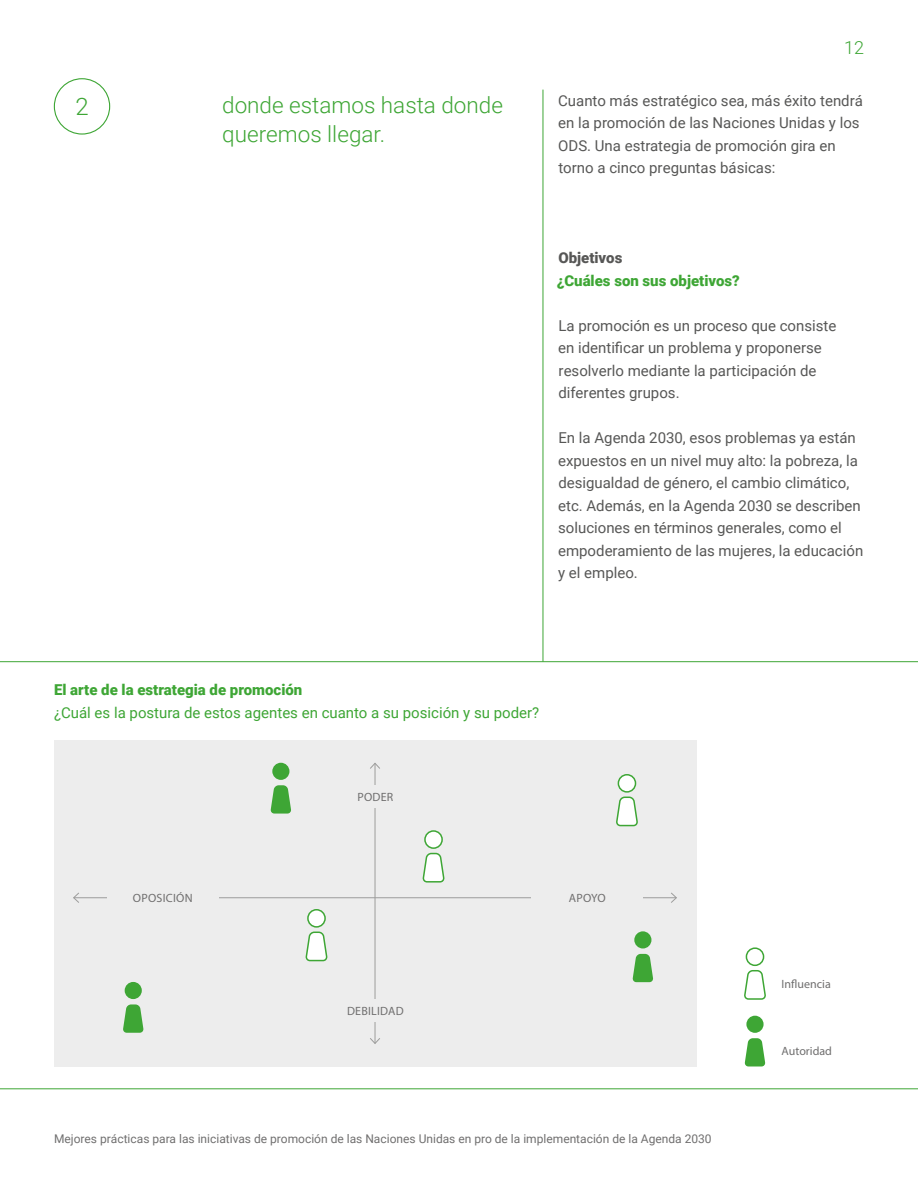
<style>
.page{position:relative;width:918px;height:1188px;background:#fff}
.page>*{position:absolute;margin:0;border:0;box-sizing:border-box;transform-origin:0 0}
.t1{font:300 24px "Roboto";color:#3ea635}
.t2{font:300 22.5px/28.5px "Roboto";color:#3ea635}
.t3{font:300 18px "Roboto";color:#3ea635}
.t4{font:15px/22.5px "Roboto";color:#575756}
.t5{font:15px "Roboto";color:#3ea635}
.t6{font:900 15px "Roboto";color:#3ea635}
.t7{font:900 15px "Roboto";color:#575756}
.t8{font:12px "Roboto";color:#706f6f}
.t9{font:12px "Myriad Pro";letter-spacing:.02em;color:#706f6f}
.t10{font:12px "Myriad Pro";color:#706f6f}
</style>
<div class="page">
<hr style="left:0;top:1089px;width:918px;height:1px;background:#3ea635">
<div style="left:54px;top:78px;width:56px;height:57px;border:1px solid #3ea635;border-radius:50%"></div>
<div style="left:54px;top:740px;width:642px;height:326px;background:#ededed"></div>
<hr style="left:74px;top:897px;width:602px;height:1px;background:#9d9d9c">
<svg style="left:73px;top:892px;width:7px;height:11px"></svg>
<svg style="left:670px;top:892px;width:7px;height:11px"></svg>
<hr style="left:375px;top:763px;width:1px;height:280px;background:#9d9d9c">
<svg style="left:370px;top:763px;width:10px;height:7px"></svg>
<svg style="left:370px;top:1037px;width:10px;height:7px"></svg>
<div style="left:107px;top:886px;width:111px;height:23px;background:#ededed"></div>
<div style="left:532px;top:886px;width:111px;height:23px;background:#ededed"></div>
<div style="left:265px;top:999px;width:221px;height:23px;background:#ededed"></div>
<div style="left:746px;top:1016px;width:18px;height:17px;background:#3ea635;border-radius:50%"></div>
<div style="left:634px;top:931px;width:17px;height:18px;background:#3ea635;border-radius:50%"></div>
<div style="left:272px;top:763px;width:17px;height:17px;background:#3ea635;border-radius:50%"></div>
<div style="left:125px;top:982px;width:17px;height:17px;background:#3ea635;border-radius:50%"></div>
<div style="left:746px;top:947px;width:18px;height:19px;border:2px solid #3ea635;border-radius:50%"></div>
<div style="left:308px;top:910px;width:17px;height:17px;background:#fff;border-radius:50%"></div>
<div style="left:307px;top:909px;width:19px;height:19px;border:2px solid #3ea635;border-radius:50%"></div>
<div style="left:425px;top:831px;width:17px;height:17px;background:#fff;border-radius:50%"></div>
<div style="left:424px;top:830px;width:19px;height:19px;border:2px solid #3ea635;border-radius:50%"></div>
<div style="left:618px;top:775px;width:18px;height:17px;background:#fff;border-radius:50%"></div>
<div style="left:618px;top:774px;width:18px;height:19px;border:2px solid #3ea635;border-radius:50%"></div>
<svg style="left:745px;top:1038px;width:20px;height:29px"></svg>
<svg style="left:632px;top:954px;width:21px;height:28px"></svg>
<svg style="left:270px;top:785px;width:21px;height:29px"></svg>
<svg style="left:123px;top:1004px;width:21px;height:29px"></svg>
<svg style="left:744px;top:970px;width:21px;height:30px"></svg>
<svg style="left:305px;top:931px;width:22px;height:31px"></svg>
<svg style="left:422px;top:852px;width:22px;height:31px"></svg>
<svg style="left:616px;top:796px;width:21px;height:31px"></svg>
<hr style="left:543px;top:90px;width:1px;height:572px;background:#3ea635">
<hr style="left:0;top:661px;width:918px;height:1px;background:#3ea635">
<h1 class="t1" style="left:75px;top:90px;width:15px">2</h1>
<p class="t3" style="left:844px;top:35px;width:21px">12</p>
<h2 class="t2" style="left:222px;top:90px;width:282px">donde estamos hasta donde queremos llegar.</h2>
<p class="t4" style="left:558px;top:89px;width:306px">Cuanto más estratégico sea, más éxito tendrá en la promoción de las Naciones Unidas y los ODS. Una estrategia de promoción gira en torno a cinco preguntas básicas:</p>
<p class="t7" style="left:558px;top:247px;width:66px">Objetivos</p>
<p class="t6" style="left:557px;top:270px;width:185px">¿Cuáles son sus objetivos?</p>
<p class="t4" style="left:558px;top:314px;width:280px">La promoción es un proceso que consiste en identificar un problema y proponerse resolverlo mediante la participación de diferentes grupos.</p>
<p class="t4" style="left:558px;top:426px;width:307px">En la Agenda 2030, esos problemas ya están expuestos en un nivel muy alto: la pobreza, la desigualdad de género, el cambio climático, etc. Además, en la Agenda 2030 se describen soluciones en términos generales, como el empoderamiento de las mujeres, la educación y el empleo.</p>
<p class="t6" style="left:54px;top:679px;width:250px">El arte de la estrategia de promoción</p>
<p class="t5" style="left:54px;top:702px;width:487px">¿Cuál es la postura de estos agentes en cuanto a su posición y su poder?</p>
<p class="t9" style="left:133px;top:891px;width:61px">OPOSICIÓN</p>
<p class="t9" style="left:357px;top:790px;width:37px">PODER</p>
<p class="t9" style="left:347px;top:1003px;width:58px">DEBILIDAD</p>
<p class="t9" style="left:569px;top:891px;width:38px">APOYO</p>
<p class="t8" style="left:54px;top:1130px;width:659px">Mejores prácticas para las iniciativas de promoción de las Naciones Unidas en pro de la implementación de la Agenda 2030</p>
<p class="t10" style="left:782px;top:976px;width:51px">Influencia</p>
<p class="t10" style="left:782px;top:1044px;width:52px">Autoridad</p>
</div>
